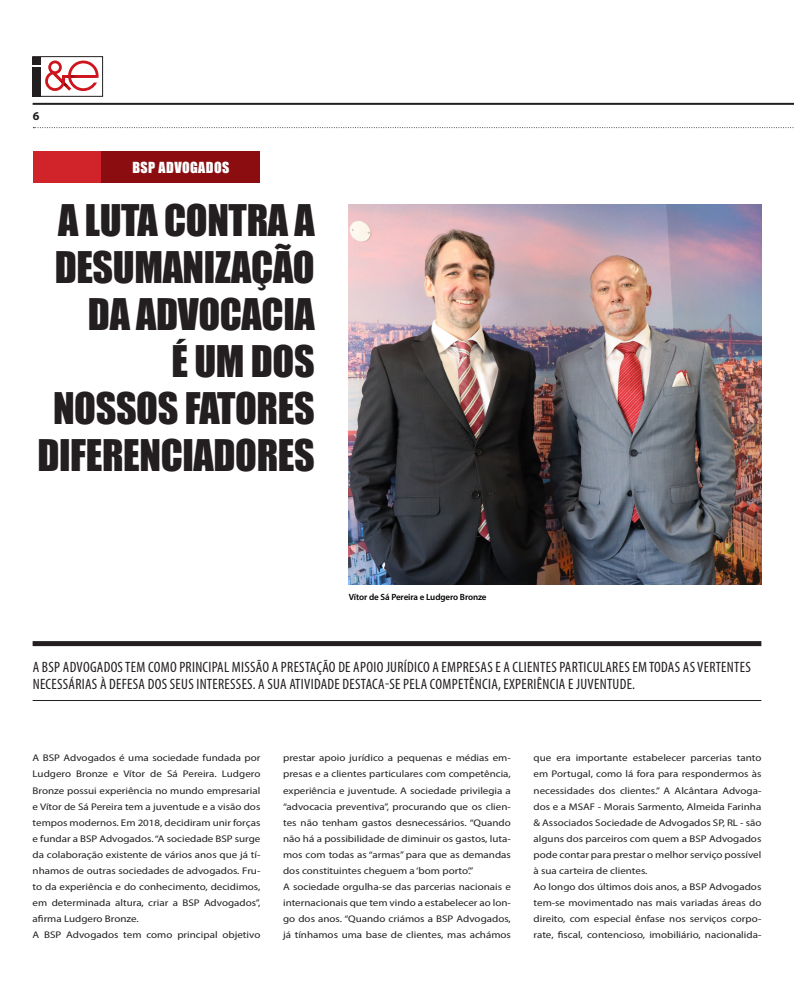
<style>
.page{position:relative;width:794px;height:993px;background:#fff}
.page>*{position:absolute;margin:0;border:0;box-sizing:border-box;transform-origin:0 0}
.TITULO_40PT{font:40px/47px "Impact";letter-spacing:-.01em;color:#231f20;text-align:right}
.LEAD_COM_RULE{font:condensed 15px/17px "Myriad Pro";letter-spacing:.02em;color:#231f20}
.NOME_EMPRESA{font:14px "Impact";letter-spacing:.03em;color:#fff}
.t1{font:700 12px "Myriad Pro";color:#231f20}
.TEXTO{font:9.7px/16.1px "Myriad Pro";color:#231f20;text-align:justify;scale:1.14 1}
.TEXTO-2{font:600 9px "Myriad Pro";letter-spacing:-.01em;color:#000}
</style>
<div class="page">
<svg style="left:33px;top:127px;width:761px;height:1px"></svg>
<hr style="left:33px;top:103px;width:761px;height:2px;background:#231f20">
<svg style="left:32px;top:56px;width:71px;height:41px"></svg>
<div style="left:33px;top:151px;width:106px;height:32px;background:#d1232a"></div>
<div style="left:101px;top:151px;width:159px;height:32px;background:#8b0d10"></div>
<div style="left:33px;top:641px;width:728px;height:5px;background:#231f20"></div>
<hr style="left:33px;top:699px;width:728px;height:1px;background:#231f20">
<img style="left:349px;top:204px;width:412px;height:380px">
<p class="t1" style="left:33px;top:108px;width:8px">6</p>
<p class="NOME_EMPRESA" style="left:132px;top:156px;width:98px">BSP ADVOGADOS</p>
<p class="TITULO_40PT" style="left:37px;top:196px;width:279px">A LUTA CONTRA A<br>DESUMANIZAÇÃO<br>DA ADVOCACIA<br>É UM DOS<br>NOSSOS FATORES<br>DIFERENCIADORES</p>
<p class="TEXTO-2" style="left:349px;top:590px;width:139px">Vítor de Sá Pereira e Ludgero Bronze</p>
<p class="LEAD_COM_RULE" style="left:33px;top:657px;width:719px">A BSP ADVOGADOS TEM COMO PRINCIPAL MISSÃO A PRESTAÇÃO DE APOIO JURÍDICO A EMPRESAS E A CLIENTES PARTICULARES EM TODAS AS VERTENTES<br>NECESSÁRIAS À DEFESA DOS SEUS INTERESSES. A SUA ATIVIDADE DESTACA-SE PELA COMPETÊNCIA, EXPERIÊNCIA E JUVENTUDE.</p>
<p class="TEXTO" style="left:33px;top:749px;width:201px">A BSP Advogados é uma sociedade fundada por Ludgero Bronze e Vítor de Sá Pereira. Ludgero Bronze possui experiência no mundo empresarial e Vítor de Sá Pereira tem a juventude e a visão dos tempos modernos. Em 2018, decidiram unir forças e fundar a BSP Advogados. “A sociedade BSP surge da colaboração existente de vários anos que já tí&shy;nhamos de outras sociedades de advogados. Fru&shy;to da experiência e do conhecimento, decidimos, em determinada altura, criar a BSP Advogados”, afirma Ludgero Bronze.</p>
<p class="TEXTO" style="left:33px;top:926px;width:201px">A BSP Advogados tem como principal objetivo</p>
<p class="TEXTO" style="left:283px;top:749px;width:201px">prestar apoio jurídico a pequenas e médias em&shy;presas e a clientes particulares com competência, experiência e juventude. A sociedade privilegia a “advocacia preventiva”, procurando que os clien&shy;tes não tenham gastos desnecessários. “Quando não há a possibilidade de diminuir os gastos, luta&shy;mos com todas as “armas” para que as demandas dos constituintes cheguem a ‘bom porto’.”</p>
<p class="TEXTO" style="left:283px;top:878px;width:201px">A sociedade orgulha-se das parcerias nacionais e internacionais que tem vindo a estabelecer ao lon&shy;go dos anos. “Quando criámos a BSP Advogados, já tínhamos uma base de clientes, mas achámos</p>
<p class="TEXTO" style="left:533px;top:749px;width:201px">que era importante estabelecer parcerias tanto em Portugal, como lá fora para respondermos às necessidades dos clientes.” A Alcântara Advoga&shy;dos e a MSAF - Morais Sarmento, Almeida Farinha &amp; Associados Sociedade de Advogados SP, RL - são alguns dos parceiros com quem a BSP Advogados pode contar para prestar o melhor serviço possível à sua carteira de clientes.</p>
<p class="TEXTO" style="left:533px;top:878px;width:201px">Ao longo dos últimos dois anos, a BSP Advogados tem-se movimentado nas mais variadas áreas do direito, com especial ênfase nos serviços corpo&shy;rate, fiscal, contencioso, imobiliário, nacionalida-</p>
</div>
